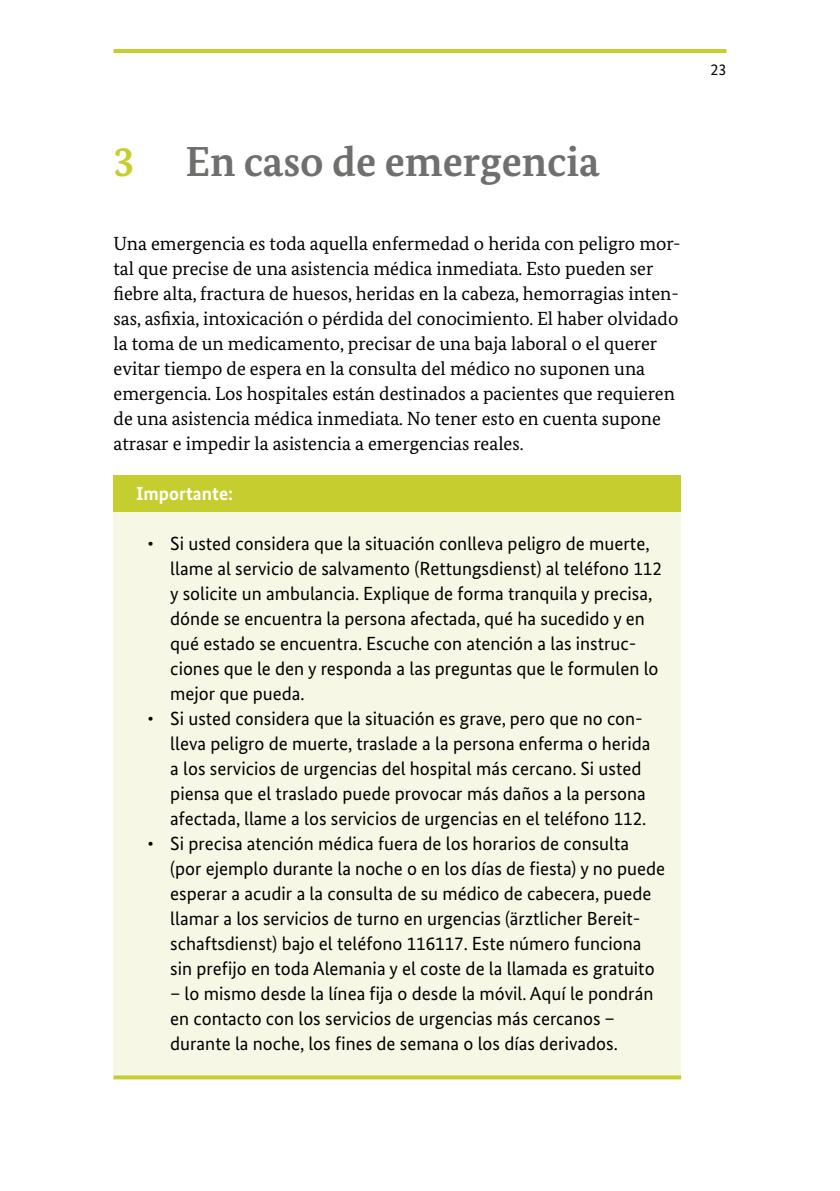
<style>
.page{position:relative;width:840px;height:1191px;background:#fff}
.page>*{position:absolute;margin:0;border:0;box-sizing:border-box;transform-origin:0 0}
.t1{font:700 42px "Bundes Serif";color:#6f6f6e}
.t2{font:19px/25px "Bundes Sans";color:#000}
.t3{font:19px/25px "Bundes Serif";color:#000}
.t4{font:700 19px "Bundes Sans";color:#fff}
.t5{font:16px "Bundes Sans";color:#000}
.s1{color:#c6cd2f}
</style>
<div class="page">
<hr style="left:113px;top:49px;width:613px;height:4px;background:#c6cd2f">
<div style="left:113px;top:475px;width:567px;height:38px;background:#c6cd2f"></div>
<div style="left:113px;top:513px;width:567px;height:562px;background:#f7f7e6"></div>
<svg style="left:113px;top:1075px;width:567px;height:4px;fill:#c6cd2f"></svg>
<h1 class="t1" style="left:113px;top:135px;width:487px"><span class="s1">3</span> En caso de emergencia</h1>
<p class="t3" style="left:113px;top:231px;width:568px">Una emergencia es toda aquella enfermedad o herida con peligro mor&shy;tal que precise de una asistencia médica inmediata. Esto pueden ser fiebre alta, fractura de huesos, heridas en la cabeza, hemorragias inten&shy;sas, asfixia, intoxicación o pérdida del conocimiento. El haber olvidado la toma de un medicamento, precisar de una baja laboral o el querer evitar tiempo de espera en la consulta del médico no suponen una emergencia. Los hospitales están destinados a pacientes que requieren de una asistencia médica inmediata. No tener esto en cuenta supone atrasar e impedir la asistencia a emergencias reales.</p>
<p class="t4" style="left:136px;top:482px;width:98px">Importante:</p>
<p class="t2" style="left:170px;top:531px;width:493px;text-indent:-23px">• Si usted considera que la situación conlleva peligro de muerte, llame al servicio de salvamento (Rettungsdienst) al teléfono 112 y solicite un ambulancia. Explique de forma tranquila y precisa, dónde se encuentra la persona afectada, qué ha sucedido y en qué estado se encuentra. Escuche con atención a las instruc&shy;ciones que le den y responda a las preguntas que le formulen lo mejor que pueda.</p>
<p class="t2" style="left:170px;top:706px;width:481px;text-indent:-23px">• Si usted considera que la situación es grave, pero que no con&shy;lleva peligro de muerte, traslade a la persona enferma o herida a los servicios de urgencias del hospital más cercano. Si usted piensa que el traslado puede provocar más daños a la persona afectada, llame a los servicios de urgencias en el teléfono 112.</p>
<p class="t2" style="left:170px;top:831px;width:496px;text-indent:-23px">• Si precisa atención médica fuera de los horarios de consulta<br>(por ejemplo durante la noche o en los días de fiesta) y no puede esperar a acudir a la consulta de su médico de cabecera, puede llamar a los servicios de turno en urgencias (ärztlicher Bereit&shy;schaftsdienst) bajo el teléfono 116117. Este número funciona sin prefijo en toda Alemania y el coste de la llamada es gratuito</p>
<p class="t2" style="left:170px;top:981px;width:484px">– lo mismo desde la línea fija o desde la móvil. Aquí le pondrán en contacto con los servicios de urgencias más cercanos – durante la noche, los fines de semana o los días derivados.</p>
<p class="t5" style="left:710px;top:60px;width:17px">23</p>
</div>
